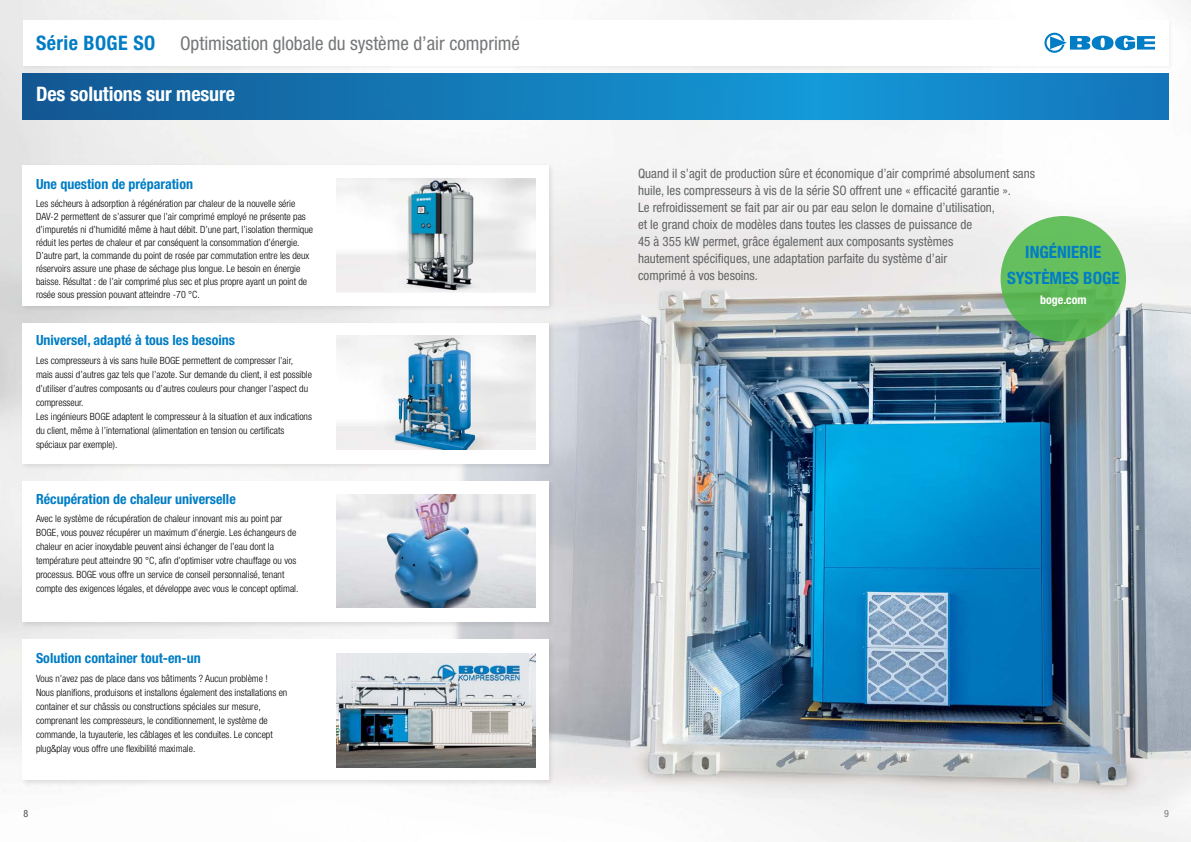
<style>
.page{position:relative;width:1191px;height:842px;background:#fff}
.page>*{position:absolute;margin:0;border:0;box-sizing:border-box;transform-origin:0 0}
.t1{font:700 condensed 20px "Helvetica Neue LT Pro";letter-spacing:-.005em;color:#fff}
.t2{font:condensed 19px "Helvetica Neue LT Pro";color:#757779}
.t3{font:700 condensed 17px/26.8px "Helvetica Neue LT Pro";color:#007dc5;text-align:center}
.t4{font:700 condensed 14px "Helvetica Neue LT Pro";color:#007dc5}
.t5{font:condensed 13px/17px "Helvetica Neue LT Pro";color:#636466}
.t6{font:700 condensed 12px "Helvetica Neue LT Pro";color:#fff}
.t7{font:300 condensed 10px/14px "Helvetica Neue LT Pro";color:#000}
.t8{font:condensed 10px "Helvetica Neue LT Pro";color:#4d4d4f}
.t9{font:condensed 10px "Helvetica Neue LT Pro";color:#797b7d}
.s1{font-weight:700;font-size:20px;color:#007dc5}
</style>
<div class="page">
<img style="left:0;top:0;width:1191px;height:842px">
<div style="left:22px;top:19px;width:1151px;height:51px;background:#f4f4f4"></div>
<div style="left:23px;top:20px;width:1145px;height:45px;background:#fff"></div>
<svg style="left:1044px;top:33px;width:111px;height:20px"></svg>
<svg style="left:23px;top:74px;width:1145px;height:45px;background:#137bba"></svg>
<div style="left:20px;top:162px;width:535px;height:625px;background:#000;opacity:.1"></div>
<div style="left:23px;top:165px;width:526px;height:140px;background:#fff"></div>
<div style="left:23px;top:323px;width:526px;height:141px;background:#fff"></div>
<div style="left:23px;top:481px;width:526px;height:141px;background:#fff"></div>
<div style="left:23px;top:639px;width:526px;height:141px;background:#fff"></div>
<img style="left:336px;top:179px;width:199px;height:113px">
<img style="left:336px;top:335px;width:199px;height:114px">
<img style="left:336px;top:494px;width:199px;height:114px">
<img style="left:336px;top:653px;width:199px;height:114px">
<div style="left:1000px;top:216px;width:126px;height:125px;background:linear-gradient(to bottom,#6cc564,#54b050);border-radius:50%"></div>
<h2 class="t2" style="left:36px;top:32px;width:485px"><span class="s1">Série BOGE SO</span> Optimisation globale du système d’air comprimé</h2>
<h1 class="t1" style="left:36px;top:82px;width:200px">Des solutions sur mesure</h1>
<h3 class="t4" style="left:36px;top:175px;width:158px">Une question de préparation</h3>
<p class="t7" style="left:36px;top:197px;width:279px;line-height:13px">Les sécheurs à adsorption à régénération par chaleur de la nouvelle série DAV-2 permettent de s’assurer que l’air comprimé employé ne présente pas d’impuretés ni d’humidité même à haut débit. D’une part, l’isolation thermique réduit les pertes de chaleur et par conséquent la consommation d’énergie.<br>D’autre part, la commande du point de rosée par commutation entre les deux réservoirs assure une phase de séchage plus longue. Le besoin en énergie baisse. Résultat : de l’air comprimé plus sec et plus propre ayant un point de rosée sous pression pouvant atteindre -70 °C.</p>
<h3 class="t4" style="left:36px;top:332px;width:200px">Universel, adapté à tous les besoins</h3>
<p class="t7" style="left:36px;top:353px;width:277px">Les compresseurs à vis sans huile BOGE permettent de compresser l’air, mais aussi d’autres gaz tels que l’azote. Sur demande du client, il est possible d’utiliser d’autres composants ou d’autres couleurs pour changer l’aspect du compresseur.<br>Les ingénieurs BOGE adaptent le compresseur à la situation et aux indications du client, même à l’international (alimentation en tension ou certificats spéciaux par exemple).</p>
<h3 class="t4" style="left:36px;top:491px;width:201px">Récupération de chaleur universelle</h3>
<p class="t7" style="left:36px;top:512px;width:264px">Avec le système de récupération de chaleur innovant mis au point par BOGE, vous pouvez récupérer un maximum d’énergie. Les échangeurs de chaleur en acier inoxydable peuvent ainsi échanger de l’eau dont la température peut atteindre 90 °C, afin d’optimiser votre chauffage ou vos processus. BOGE vous offre un service de conseil personnalisé, tenant compte des exigences légales, et développe avec vous le concept optimal.</p>
<h3 class="t4" style="left:36px;top:650px;width:166px">Solution container tout-en-un</h3>
<p class="t7" style="left:36px;top:671px;width:253px">Vous n’avez pas de place dans vos bâtiments ? Aucun problème !<br>Nous planifions, produisons et installons également des installations en container et sur châssis ou constructions spéciales sur mesure, comprenant les compresseurs, le conditionnement, le système de commande, la tuyauterie, les câblages et les conduites. Le concept plug&amp;play vous offre une flexibilité maximale.</p>
<p class="t5" style="left:638px;top:165px;width:398px">Quand il s’agit de production sûre et économique d’air comprimé absolument sans huile, les compresseurs à vis de la série SO offrent une « efficacité garantie ».<br>Le refroidissement se fait par air ou par eau selon le domaine d’utilisation,<br>et le grand choix de modèles dans toutes les classes de puissance de<br>45 à 355 kW permet, grâce également aux composants systèmes<br>hautement spécifiques, une adaptation parfaite du système d’air<br>comprimé à vos besoins.</p>
<h3 class="t3" style="left:1007px;top:238px;width:114px">INGÉNIERIE<br>SYSTÈMES BOGE</h3>
<p class="t6" style="left:1040px;top:293px;width:48px">boge.com</p>
<p class="t8" style="left:24px;top:808px;width:6px">8</p>
<p class="t9" style="left:1164px;top:808px;width:6px">9</p>
</div>
